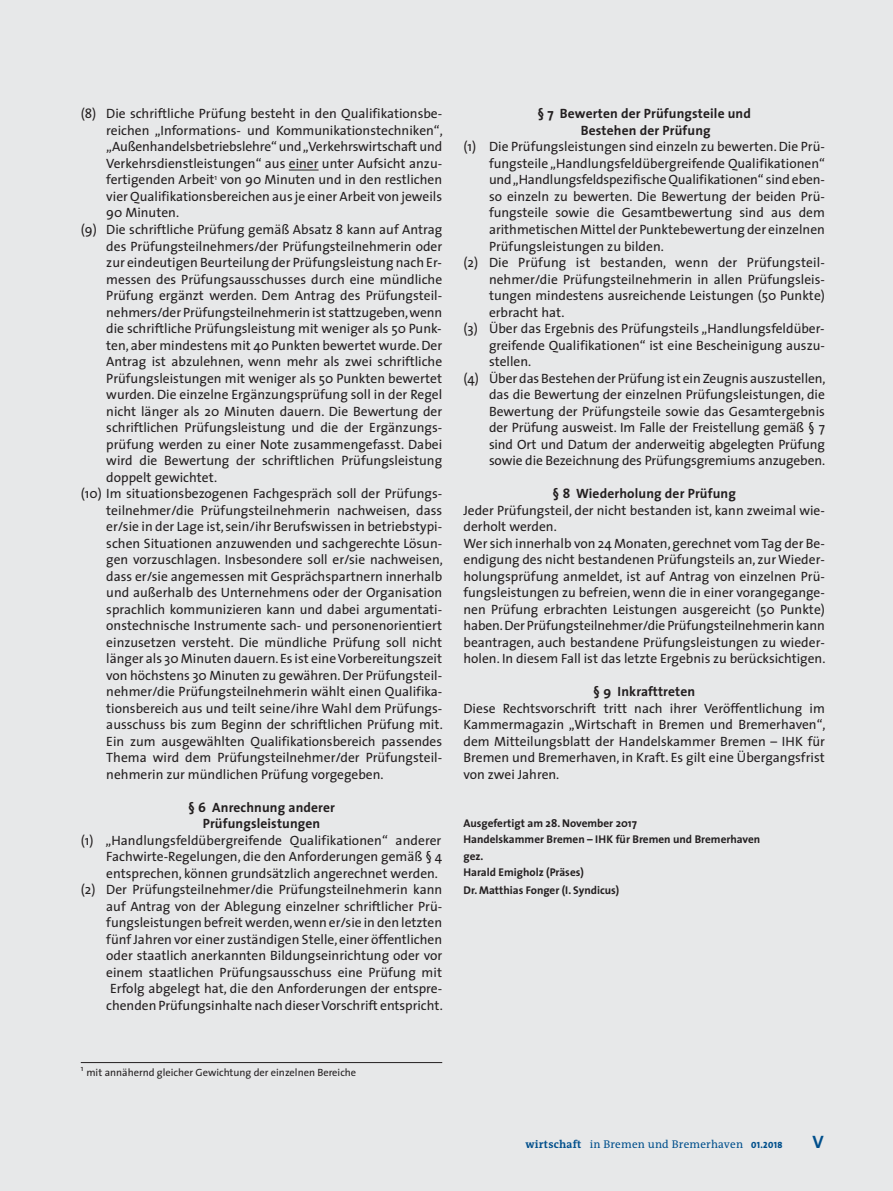
<style>
.page{position:relative;width:893px;height:1191px;background:#e7e8e9}
.page>*{position:absolute;margin:0;border:0;box-sizing:border-box;transform-origin:0 0}
.t1{font:700 18px "The Sans 7";color:#004f8c}
.t2{font:13.5px/16.5px "The Sans 5";color:#231f20}
.t3{font:700 13.5px/16.5px "The Sans 7";letter-spacing:.01em;color:#231f20;text-align:center}
.t4{font:700 11.25px/16.5px "The Sans 7";color:#231f20}
.t5{font:11.25px "The Antiqua B5";letter-spacing:.02em;color:#004f8c}
.t6{font:10.5px "The Sans 5";color:#231f20}
.s1{font-family:"The Antiqua B7";font-weight:700}
.s2{font-family:"The Sans 8 Extra Bold Caps";font-size:9px}
</style>
<div class="page">
<hr style="left:289px;top:170px;width:30px;height:1px;background:#231f20">
<hr style="left:81px;top:1062px;width:361px;height:1px;background:#231f20">
<p class="t2" style="left:81px;top:105px;width:363px">(8) Die schriftliche Prüfung besteht in den Qualifikationsbe-</p>
<p class="t2" style="left:106px;top:122px;width:338px">reichen „Informations- und Kommunikationstechniken“,</p>
<p class="t2" style="left:106px;top:138px;width:337px">„Außenhandelsbetriebslehre“und„Verkehrswirtschaft und</p>
<p class="t2" style="left:106px;top:155px;width:337px">Verkehrsdienstleistungen“ aus einer unter Aufsicht anzu-</p>
<p class="t2" style="left:106px;top:171px;width:337px">fertigenden Arbeit<sup>1</sup> von 90 Minuten und in den restlichen</p>
<p class="t2" style="left:106px;top:188px;width:337px">vier Qualifikationsbereichen aus je einer Arbeit von jeweils</p>
<p class="t2" style="left:106px;top:204px;width:74px">90 Minuten.</p>
<p class="t2" style="left:81px;top:221px;width:363px">(9) Die schriftliche Prüfung gemäß Absatz 8 kann auf Antrag</p>
<p class="t2" style="left:106px;top:237px;width:337px">des Prüfungsteilnehmers/der Prüfungsteilnehmerin oder</p>
<p class="t2" style="left:106px;top:254px;width:337px">zur eindeutigen Beurteilung der Prüfungsleistung nach Er-</p>
<p class="t2" style="left:106px;top:270px;width:337px">messen des Prüfungsausschusses durch eine mündliche</p>
<p class="t2" style="left:106px;top:287px;width:337px">Prüfung ergänzt werden. Dem Antrag des Prüfungsteil-</p>
<p class="t2" style="left:106px;top:303px;width:337px">nehmers/der Prüfungsteilnehmerin ist stattzugeben,wenn</p>
<p class="t2" style="left:106px;top:320px;width:337px">die schriftliche Prüfungsleistung mit weniger als 50 Punk-</p>
<p class="t2" style="left:106px;top:336px;width:337px">ten, aber mindestens mit 40 Punkten bewertet wurde.Der</p>
<p class="t2" style="left:106px;top:353px;width:337px">Antrag ist abzulehnen, wenn mehr als zwei schriftliche</p>
<p class="t2" style="left:106px;top:369px;width:337px">Prüfungsleistungen mit weniger als 50 Punkten bewertet</p>
<p class="t2" style="left:106px;top:386px;width:337px">wurden. Die einzelne Ergänzungsprüfung soll in der Regel</p>
<p class="t2" style="left:106px;top:402px;width:337px">nicht länger als 20 Minuten dauern. Die Bewertung der</p>
<p class="t2" style="left:106px;top:419px;width:337px">schriftlichen Prüfungsleistung und die der Ergänzungs-</p>
<p class="t2" style="left:106px;top:435px;width:337px">prüfung werden zu einer Note zusammengefasst. Dabei</p>
<p class="t2" style="left:106px;top:452px;width:337px">wird die Bewertung der schriftlichen Prüfungsleistung</p>
<p class="t2" style="left:106px;top:468px;width:112px">doppelt gewichtet.</p>
<p class="t2" style="left:81px;top:485px;width:363px">(10) Im situationsbezogenen Fachgespräch soll der Prüfungs-</p>
<p class="t2" style="left:106px;top:501px;width:337px">teilnehmer/die Prüfungsteilnehmerin nachweisen, dass</p>
<p class="t2" style="left:106px;top:518px;width:337px">er/sie in der Lage ist, sein/ihr Berufswissen in betriebstypi-</p>
<p class="t2" style="left:106px;top:534px;width:337px">schen Situationen anzuwenden und sachgerechte Lösun-</p>
<p class="t2" style="left:106px;top:551px;width:338px">gen vorzuschlagen. Insbesondere soll er/sie nachweisen,</p>
<p class="t2" style="left:106px;top:567px;width:337px">dass er/sie angemessen mit Gesprächspartnern innerhalb</p>
<p class="t2" style="left:106px;top:584px;width:337px">und außerhalb des Unternehmens oder der Organisation</p>
<p class="t2" style="left:106px;top:600px;width:337px">sprachlich kommunizieren kann und dabei argumentati-</p>
<p class="t2" style="left:106px;top:617px;width:337px">onstechnische Instrumente sach- und personenorientiert</p>
<p class="t2" style="left:106px;top:633px;width:337px">einzusetzen versteht. Die mündliche Prüfung soll nicht</p>
<p class="t2" style="left:106px;top:650px;width:337px">länger als 30 Minuten dauern.Es ist eineVorbereitungszeit</p>
<p class="t2" style="left:106px;top:666px;width:337px">von höchstens 30 Minuten zu gewähren.Der Prüfungsteil-</p>
<p class="t2" style="left:106px;top:683px;width:337px">nehmer/die Prüfungsteilnehmerin wählt einen Qualifika-</p>
<p class="t2" style="left:106px;top:699px;width:337px">tionsbereich aus und teilt seine/ihre Wahl dem Prüfungs-</p>
<p class="t2" style="left:106px;top:716px;width:338px">ausschuss bis zum Beginn der schriftlichen Prüfung mit.</p>
<p class="t2" style="left:106px;top:732px;width:337px">Ein zum ausgewählten Qualifikationsbereich passendes</p>
<p class="t2" style="left:106px;top:749px;width:337px">Thema wird dem Prüfungsteilnehmer/der Prüfungsteil-</p>
<p class="t2" style="left:106px;top:765px;width:279px">nehmerin zur mündlichen Prüfung vorgegeben.</p>
<p class="t3" style="left:188px;top:798px;width:149px">§ 6 Anrechnung anderer<br>Prüfungsleistungen</p>
<p class="t2" style="left:81px;top:831px;width:362px">(1) „Handlungsfeldübergreifende Qualifikationen“ anderer</p>
<p class="t2" style="left:106px;top:848px;width:337px">Fachwirte-Regelungen, die den Anforderungen gemäß § 4</p>
<p class="t2" style="left:106px;top:864px;width:333px">entsprechen, können grundsätzlich angerechnet werden.</p>
<p class="t2" style="left:81px;top:881px;width:363px">(2) Der Prüfungsteilnehmer/die Prüfungsteilnehmerin kann</p>
<p class="t2" style="left:106px;top:897px;width:337px">auf Antrag von der Ablegung einzelner schriftlicher Prü-</p>
<p class="t2" style="left:106px;top:914px;width:337px">fungsleistungen befreit werden,wenn er/sie in den letzten</p>
<p class="t2" style="left:106px;top:930px;width:337px">fünfJahren vor einer zuständigen Stelle,einer öffentlichen</p>
<p class="t2" style="left:106px;top:947px;width:337px">oder staatlich anerkannten Bildungseinrichtung oder vor</p>
<p class="t2" style="left:106px;top:963px;width:337px">einem staatlichen Prüfungsausschuss eine Prüfung mit</p>
<p class="t2" style="left:110px;top:980px;width:334px">Erfolg abgelegt hat, die den Anforderungen der entspre-</p>
<p class="t2" style="left:106px;top:996px;width:338px">chenden Prüfungsinhalte nach dieserVorschrift entspricht.</p>
<p class="t3" style="left:537px;top:105px;width:215px">§ 7 Bewerten der Prüfungsteile und<br>Bestehen der Prüfung</p>
<p class="t2" style="left:463px;top:138px;width:363px">(1) Die Prüfungsleistungen sind einzeln zu bewerten.Die Prü-</p>
<p class="t2" style="left:489px;top:155px;width:337px">fungsteile „Handlungsfeldübergreifende Qualifikationen“</p>
<p class="t2" style="left:489px;top:171px;width:337px">und„Handlungsfeldspezifische Qualifikationen“ sind eben-</p>
<p class="t2" style="left:489px;top:188px;width:337px">so einzeln zu bewerten. Die Bewertung der beiden Prü-</p>
<p class="t2" style="left:489px;top:204px;width:337px">fungsteile sowie die Gesamtbewertung sind aus dem</p>
<p class="t2" style="left:489px;top:221px;width:337px">arithmetischen Mittel der Punktebewertung der einzelnen</p>
<p class="t2" style="left:489px;top:237px;width:176px">Prüfungsleistungen zu bilden.</p>
<p class="t2" style="left:463px;top:254px;width:363px">(2) Die Prüfung ist bestanden, wenn der Prüfungsteil-</p>
<p class="t2" style="left:489px;top:270px;width:337px">nehmer/die Prüfungsteilnehmerin in allen Prüfungsleis-</p>
<p class="t2" style="left:489px;top:287px;width:337px">tungen mindestens ausreichende Leistungen (50 Punkte)</p>
<p class="t2" style="left:489px;top:303px;width:77px">erbracht hat.</p>
<p class="t2" style="left:463px;top:320px;width:363px">(3) Über das Ergebnis des Prüfungsteils „Handlungsfeldüber-</p>
<p class="t2" style="left:489px;top:336px;width:337px">greifende Qualifikationen“ ist eine Bescheinigung auszu-</p>
<p class="t2" style="left:489px;top:353px;width:44px">stellen.</p>
<p class="t2" style="left:463px;top:369px;width:364px">(4) Über das Bestehen der Prüfung ist ein Zeugnis auszustellen,</p>
<p class="t2" style="left:489px;top:386px;width:337px">das die Bewertung der einzelnen Prüfungsleistungen, die</p>
<p class="t2" style="left:489px;top:402px;width:337px">Bewertung der Prüfungsteile sowie das Gesamtergebnis</p>
<p class="t2" style="left:489px;top:419px;width:337px">der Prüfung ausweist. Im Falle der Freistellung gemäß § 7</p>
<p class="t2" style="left:489px;top:435px;width:337px">sind Ort und Datum der anderweitig abgelegten Prüfung</p>
<p class="t2" style="left:489px;top:452px;width:338px">sowie die Bezeichnung des Prüfungsgremiums anzugeben.</p>
<p class="t3" style="left:553px;top:485px;width:185px">§ 8 Wiederholung der Prüfung</p>
<p class="t2" style="left:463px;top:501px;width:363px">Jeder Prüfungsteil, der nicht bestanden ist, kann zweimal wie&shy;derholt werden.<br>Wer sich innerhalb von 24 Monaten,gerechnet vomTag der Be&shy;endigung des nicht bestandenen Prüfungsteils an, zur Wieder&shy;holungsprüfung anmeldet, ist auf Antrag von einzelnen Prü&shy;fungsleistungen zu befreien, wenn die in einer vorangegange&shy;nen Prüfung erbrachten Leistungen ausgereicht (50 Punkte) haben.Der Prüfungsteilnehmer/die Prüfungsteilnehmerin kann beantragen, auch bestandene Prüfungsleistungen zu wieder&shy;holen. In diesem Fall ist das letzte Ergebnis zu berücksichtigen.</p>
<p class="t3" style="left:593px;top:683px;width:103px">§ 9 Inkrafttreten</p>
<p class="t2" style="left:463px;top:699px;width:364px;text-align:justify">Diese Rechtsvorschrift tritt nach ihrer Veröffentlichung im Kammermagazin „Wirtschaft in Bremen und Bremerhaven“, dem Mitteilungsblatt der Handelskammer Bremen – IHK für Bremen und Bremerhaven, in Kraft. Es gilt eine Übergangsfrist von zwei Jahren.</p>
<p class="t4" style="left:463px;top:814px;width:298px">Ausgefertigt am 28. November 2017<br>Handelskammer Bremen – IHK für Bremen und Bremerhaven gez.<br>Harald Emigholz (Präses)</p>
<p class="t4" style="left:463px;top:882px;width:157px">Dr. Matthias Fonger (I. Syndicus)</p>
<p class="t6" style="left:81px;top:1063px;width:277px"><sup>1</sup> mit annähernd gleicher Gewichtung der einzelnen Bereiche</p>
<p class="t5" style="left:525px;top:1138px;width:259px"><span class="s1">wirtschaft</span> in Bremen und Bremerhaven <span class="s2">01.2018</span></p>
<h1 class="t1" style="left:813px;top:1127px;width:13px">V</h1>
</div>
